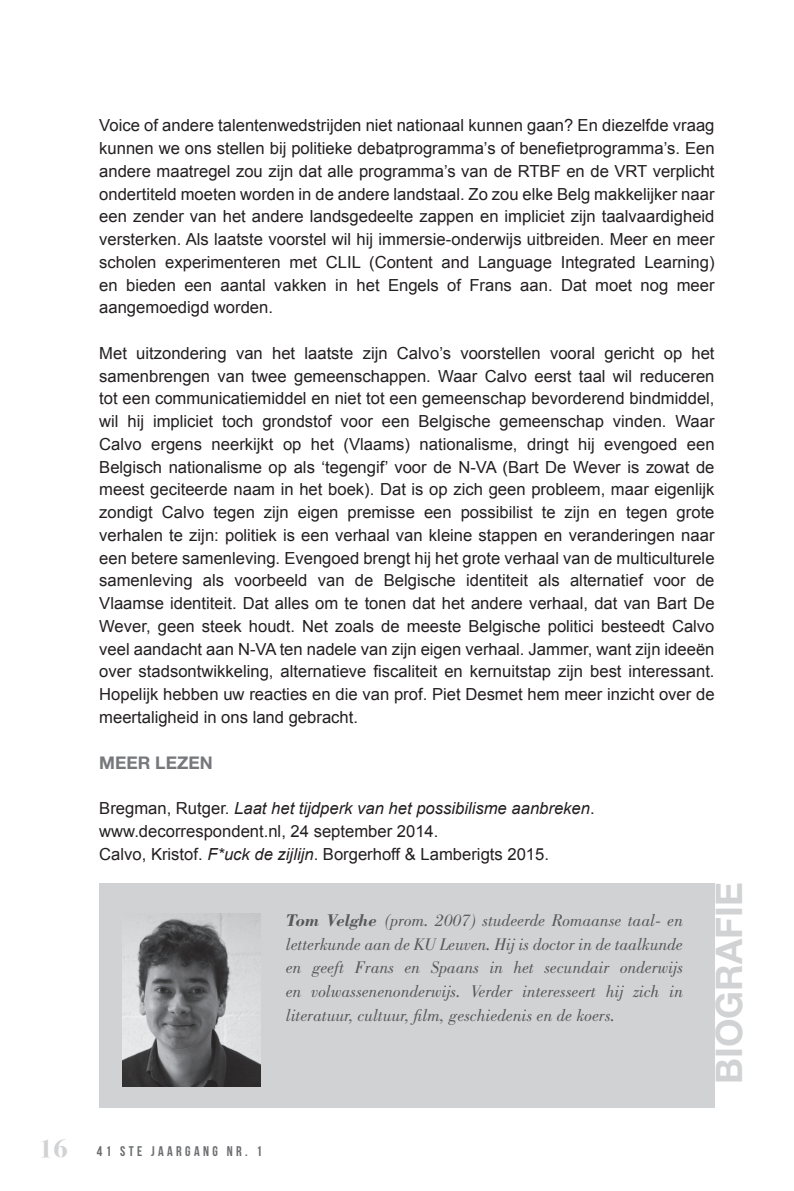
<style>
.page{position:relative;width:794px;height:1191px;background:#fff}
.page>*{position:absolute;margin:0;border:0;box-sizing:border-box;transform-origin:0 0}
.t1{font:700 36.75px "Helvetica Neue LT Pro";color:#d1d2d4}
.t2{font:italic 17.5px/23.6px "Bodoni Std";color:#57585a;text-align:justify}
.t3{font:700 17.5px "Helvetica Neue LT Pro";color:#76787b}
.t4{font:16.62px/22.8px "Arial";color:#231f20;text-align:justify}
.t5{font:14px "Bebas Neue";letter-spacing:.24em;color:#6c6d70}
.s1{font-style:italic}
.s2{font-weight:700}
.s3{font-family:"Bodoni Svty Two ITCTT";font-weight:700;font-size:26.25px;color:#d1d2d4}
</style>
<div class="page">
<div style="left:99px;top:883px;width:615px;height:224px;background:#d1d2d4"></div>
<img style="left:122px;top:914px;width:138px;height:172px">
<p class="t4" style="left:99px;top:114px;width:617px">Voice of andere talentenwedstrijden niet nationaal kunnen gaan? En diezelfde vraag kunnen we ons stellen bij politieke debatprogramma’s of benefietprogramma’s. Een andere maatregel zou zijn dat alle programma’s van de RTBF en de VRT verplicht ondertiteld moeten worden in de andere landstaal. Zo zou elke Belg makkelijker naar een zender van het andere landsgedeelte zappen en impliciet zijn taalvaardigheid versterken. Als laatste voorstel wil hij immersie-onderwijs uitbreiden. Meer en meer scholen experimenteren met CLIL (Content and Language Integrated Learning) en bieden een aantal vakken in het Engels of Frans aan. Dat moet nog meer aangemoedigd worden.</p>
<p class="t4" style="left:99px;top:342px;width:617px">Met uitzondering van het laatste zijn Calvo’s voorstellen vooral gericht op het samenbrengen van twee gemeenschappen. Waar Calvo eerst taal wil reduceren tot een communicatiemiddel en niet tot een gemeenschap bevorderend bindmiddel, wil hij impliciet toch grondstof voor een Belgische gemeenschap vinden. Waar Calvo ergens neerkijkt op het (Vlaams) nationalisme, dringt hij evengoed een Belgisch nationalisme op als ‘tegengif’ voor de N-VA (Bart De Wever is zowat de meest geciteerde naam in het boek). Dat is op zich geen probleem, maar eigenlijk zondigt Calvo tegen zijn eigen premisse een possibilist te zijn en tegen grote verhalen te zijn: politiek is een verhaal van kleine stappen en veranderingen naar een betere samenleving. Evengoed brengt hij het grote verhaal van de multiculturele samenleving als voorbeeld van de Belgische identiteit als alternatief voor de Vlaamse identiteit. Dat alles om te tonen dat het andere verhaal, dat van Bart De Wever, geen steek houdt. Net zoals de meeste Belgische politici besteedt Calvo veel aandacht aan N-VA ten nadele van zijn eigen verhaal. Jammer, want zijn ideeën over stadsontwikkeling, alternatieve fiscaliteit en kernuitstap zijn best interessant.<br>Hopelijk hebben uw reacties en die van prof. Piet Desmet hem meer inzicht over de meertaligheid in ons land gebracht.</p>
<p class="t3" style="left:99px;top:751px;width:115px">MEER LEZEN</p>
<p class="t4" style="left:99px;top:797px;width:497px;text-align:left">Bregman, Rutger. <span class="s1">Laat het tijdperk van het possibilisme aanbreken</span>. www.decorrespondent.nl, 24 september 2014.<br>Calvo, Kristof. <span class="s1">F*uck de zijlijn</span>. Borgerhoff &amp; Lamberigts 2015.</p>
<p class="t2" style="left:286px;top:908px;width:398px"><span class="s2">Tom Velghe</span> (prom. 2007) studeerde Romaanse taal- en letterkunde aan de KU Leuven. Hij is doctor in de taalkunde en geeft Frans en Spaans in het secundair onderwijs en volwassenenonderwijs. Verder interesseert hij zich in literatuur, cultuur, film, geschiedenis en de koers.</p>
<p class="t5" style="left:38px;top:1143px;width:225px"><span class="s3">16</span> 41 STE JAARGANG NR. 1</p>
<h1 class="t1" style="left:706px;top:1083px;width:203px;rotate:-90deg">BIOGRAFIE</h1>
</div>
